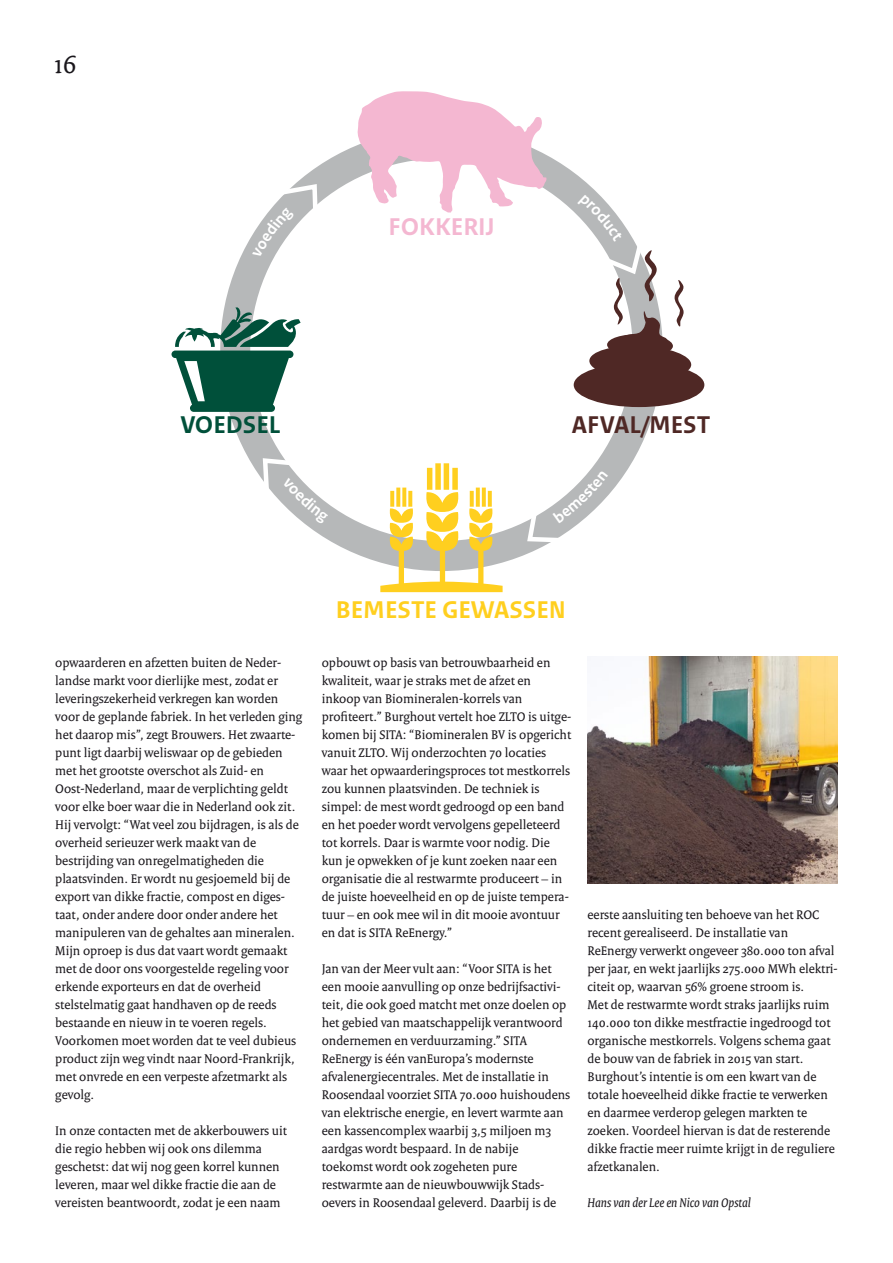
<style>
.page{position:relative;width:893px;height:1263px;background:#fff}
.page>*{position:absolute;margin:0;border:0;box-sizing:border-box;transform-origin:0 0}
.t1{font:27px "Rijksoverheid Serif";color:#1a171c}
.t2{font:700 25.5px "Rijksoverheid Sans Text";color:#ffcf1f}
.t3{font:700 25.5px "Rijksoverheid Sans Text";color:#4f2825}
.t4{font:700 25.5px "Rijksoverheid Sans Text";color:#f4b7d1}
.t5{font:700 25.5px "Rijksoverheid Sans Text";color:#00503a}
.t6{font:13.5px/18px "Rijksoverheid Serif";color:#1a171c}
.t7{font:italic 13.5px "Rijksoverheid Serif";color:#1a171c}
</style>
<div class="page">
<img style="left:587px;top:657px;width:251px;height:226px">
<svg style="left:356px;top:91px;width:190px;height:121px"></svg>
<svg style="left:380px;top:463px;width:123px;height:129px"></svg>
<svg style="left:171px;top:306px;width:130px;height:106px"></svg>
<div style="left:574px;top:363px;width:130px;height:44px;background:#4f2825;border-radius:50%"></div>
<svg style="left:260px;top:456px;width:68px;height:68px"></svg>
<svg style="left:524px;top:471px;width:84px;height:74px"></svg>
<svg style="left:252px;top:181px;width:68px;height:77px"></svg>
<svg style="left:578px;top:194px;width:114px;height:183px"></svg>
<h1 class="t1" style="left:54px;top:48px;width:24px">16</h1>
<h2 class="t4" style="left:388px;top:213px;width:108px">FO KKERIJ</h2>
<h2 class="t5" style="left:181px;top:411px;width:101px">VOEDSEL</h2>
<h2 class="t3" style="left:572px;top:411px;width:140px">AFVAL/MEST</h2>
<h2 class="t2" style="left:336px;top:595px;width:227px">BEMESTE GEWASSEN</h2>
<p class="t6" style="left:55px;top:654px;width:248px">opwaarderen en afzetten buiten de Neder&shy;landse markt voor dierlijke mest, zodat er leveringszekerheid verkregen kan worden voor de geplande fabriek. In het verleden ging het daarop mis”, zegt Brouwers. Het zwaarte&shy;punt ligt daarbij weliswaar op de gebieden met het grootste overschot als Zuid- en Oost-Nederland, maar de verplichting geldt voor elke boer waar die in Nederland ook zit.<br>Hij vervolgt: “Wat veel zou bijdragen, is als de overheid serieuzer werk maakt van de bestrijding van onregelmatigheden die plaatsvinden. Er wordt nu gesjoemeld bij de export van dikke fractie, compost en diges&shy;taat, onder andere door onder andere het manipuleren van de gehaltes aan mineralen.<br>Mijn oproep is dus dat vaart wordt gemaakt met de door ons voorgestelde regeling voor erkende exporteurs en dat de overheid stelstelmatig gaat handhaven op de reeds bestaande en nieuw in te voeren regels.<br>Voorkomen moet worden dat te veel dubieus product zijn weg vindt naar Noord-Frankrijk, met onvrede en een verpeste afzetmarkt als gevolg.</p>
<p class="t6" style="left:55px;top:1122px;width:233px">In onze contacten met de akkerbouwers uit die regio hebben wij ook ons dilemma geschetst: dat wij nog geen korrel kunnen leveren, maar wel dikke fractie die aan de vereisten beantwoordt, zodat je een naam</p>
<p class="t6" style="left:322px;top:654px;width:251px">opbouwt op basis van betrouwbaarheid en kwaliteit, waar je straks met de afzet en inkoop van Biomineralen-korrels van profiteert.” Burghout vertelt hoe ZLTO is uitge&shy;komen bij SITA: “Biomineralen BV is opgericht vanuit ZLTO. Wij onderzochten 70 locaties waar het opwaarderingsproces tot mestkorrels zou kunnen plaatsvinden. De techniek is simpel: de mest wordt gedroogd op een band en het poeder wordt vervolgens gepelleteerd tot korrels. Daar is warmte voor nodig. Die kun je opwekken of je kunt zoeken naar een organisatie die al restwarmte produceert – in de juiste hoeveelheid en op de juiste tempera&shy;tuur – en ook mee wil in dit mooie avontuur en dat is SITA ReEnergy.”</p>
<p class="t6" style="left:322px;top:960px;width:250px">Jan van der Meer vult aan: “Voor SITA is het een mooie aanvulling op onze bedrijfsactivi&shy;teit, die ook goed matcht met onze doelen op het gebied van maatschappelijk verantwoord ondernemen en verduurzaming.” SITA ReEnergy is één vanEuropa’s modernste afvalenergiecentrales. Met de installatie in Roosendaal voorziet SITA 70.000 huishoudens van elektrische energie, en levert warmte aan een kassencomplex waarbij 3,5 miljoen m3 aardgas wordt bespaard. In de nabije toekomst wordt ook zogeheten pure restwarmte aan de nieuwbouwwijk Stads&shy;oevers in Roosendaal geleverd. Daarbij is de</p>
<p class="t6" style="left:587px;top:906px;width:252px">eerste aansluiting ten behoeve van het ROC recent gerealiseerd. De installatie van ReEnergy verwerkt ongeveer 380.000 ton afval per jaar, en wekt jaarlijks 275.000 MWh elektri&shy;citeit op, waarvan 56% groene stroom is.<br>Met de restwarmte wordt straks jaarlijks ruim 140.000 ton dikke mestfractie ingedroogd tot organische mestkorrels. Volgens schema gaat de bouw van de fabriek in 2015 van start.<br>Burghout’s intentie is om een kwart van de totale hoeveelheid dikke fractie te verwerken en daarmee verderop gelegen markten te zoeken. Voordeel hiervan is dat de resterende dikke fractie meer ruimte krijgt in de reguliere afzetkanalen.</p>
<p class="t7" style="left:587px;top:1195px;width:165px">Hans van der Lee en Nico van Opstal</p>
</div>
